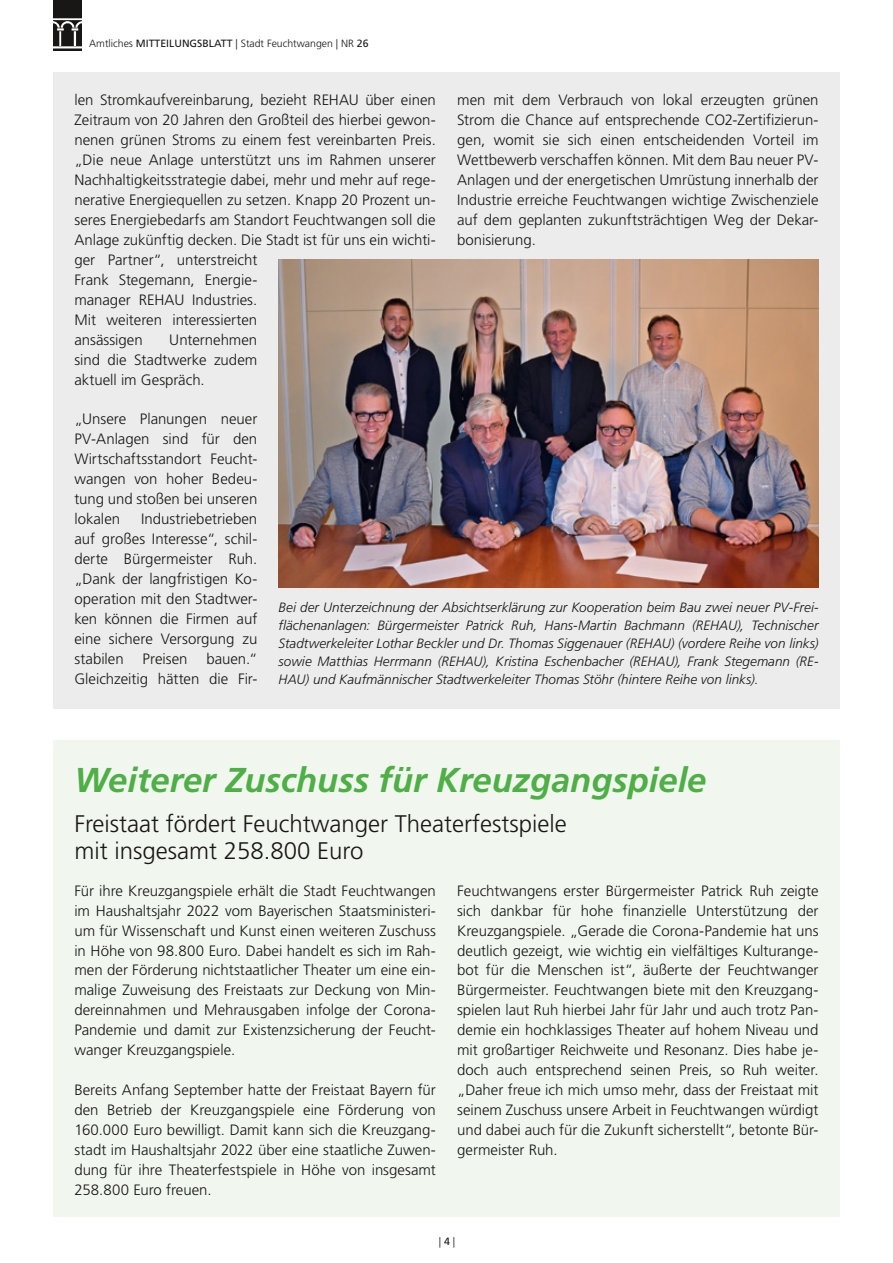
<style>
.page{position:relative;width:893px;height:1263px;background:#fff}
.page>*{position:absolute;margin:0;border:0;box-sizing:border-box;transform-origin:0 0}
.t1{font:italic 700 34.5px "Frutiger";color:#4daf46}
.t2{font:300 24px/27px "Frutiger";color:#181716}
.t3{font:300 15px/20px "Frutiger";color:#181716;text-align:justify}
.t4{font:italic 300 13.5px/18px "Frutiger";color:#181716;text-align:justify}
.t5{font:300 10.5px "Frutiger";color:#181716}
.s1{font-weight:400}
</style>
<div class="page">
<img style="left:53px;top:1px;width:28px;height:50px">
<svg style="left:53px;top:0;width:28px;height:1px"></svg>
<div style="left:53px;top:72px;width:787px;height:636px;background:#ececec"></div>
<img style="left:279px;top:260px;width:540px;height:327px">
<div style="left:53px;top:740px;width:787px;height:476px;background:#f1f7ee"></div>
<p class="t5" style="left:89px;top:37px;width:281px">Amtliches <span class="s1">MITTEILUNGSBLATT</span> | Stadt Feuchtwangen | NR <span class="s1">26</span></p>
<p class="t3" style="left:74px;top:90px;width:363px;text-align:left">len Stromkaufvereinbarung, bezieht REHAU über einen Zeitraum von 20 Jahren den Großteil des hierbei gewon&shy;nenen grünen Stroms zu einem fest vereinbarten Preis. „Die neue Anlage unterstützt uns im Rahmen unserer Nachhaltigkeitsstrategie dabei, mehr und mehr auf rege&shy;nerative Energiequellen zu setzen. Knapp 20 Prozent un&shy;seres Energiebedarfs am Standort Feuchtwangen soll die Anlage zukünftig decken. Die Stadt ist für uns ein wichti&shy;ger Partner“, unterstreicht<br>Frank Stegemann, Energie-<br>manager REHAU Industries.<br>Mit weiteren interessierten<br>ansässigen</p>
<p class="t3" style="left:457px;top:90px;width:363px">men mit dem Verbrauch von lokal erzeugten grünen Strom die Chance auf entsprechende CO2-Zertifizierun&shy;gen, womit sie sich einen entscheidenden Vorteil im Wettbewerb verschaffen können. Mit dem Bau neuer PV-Anlagen und der energetischen Umrüstung innerhalb der Industrie erreiche Feuchtwangen wichtige Zwischenziele auf dem geplanten zukunftsträchtigen Weg der Dekar&shy;bonisierung.</p>
<p class="t3" style="left:74px;top:330px;width:184px;text-indent:95px">Unternehmen sind die Stadtwerke zudem aktuell im Gespräch.</p>
<p class="t3" style="left:74px;top:409px;width:184px">„Unsere Planungen neuer PV-Anlagen sind für den Wirtschaftsstandort Feucht&shy;wangen von hoher Bedeu&shy;tung und stoßen bei unseren lokalen</p>
<p class="t3" style="left:74px;top:509px;width:184px;text-indent:67px">Industriebetrieben auf großes Interesse“, schil&shy;derte Bürgermeister Ruh. „Dank der langfristigen Ko&shy;operation mit den Stadtwer&shy;ken können die Firmen auf eine sichere Versorgung zu stabilen</p>
<p class="t4" style="left:279px;top:599px;width:541px">Bei der Unterzeichnung der Absichtserklärung zur Kooperation beim Bau zwei neuer PV-Frei&shy;flächenanlagen: Bürgermeister Patrick Ruh, Hans-Martin Bachmann (REHAU), Technischer Stadtwerkeleiter Lothar Beckler und Dr. Thomas Siggenauer (REHAU) (vordere Reihe von links) sowie Matthias Herrmann (REHAU), Kristina Eschenbacher (REHAU), Frank Stegemann (RE-HAU) und Kaufmännischer Stadtwerkeleiter Thomas Stöhr (hintere Reihe von links).</p>
<p class="t3" style="left:74px;top:649px;width:184px;text-align:right">bauen.“<br>Gleichzeitig hätten die Fir-</p>
<p class="t3" style="left:143px;top:649px;width:46px">Preisen</p>
<h1 class="t1" style="left:74px;top:760px;width:633px">Weiterer Zuschuss für Kreuzgangspiele</h1>
<h2 class="t2" style="left:74px;top:810px;width:494px">Freistaat fördert Feuchtwanger Theaterfestspiele mit insgesamt 258.800 Euro</h2>
<p class="t3" style="left:74px;top:881px;width:363px">Für ihre Kreuzgangspiele erhält die Stadt Feuchtwangen im Haushaltsjahr 2022 vom Bayerischen Staatsministeri&shy;um für Wissenschaft und Kunst einen weiteren Zuschuss in Höhe von 98.800 Euro. Dabei handelt es sich im Rah&shy;men der Förderung nichtstaatlicher Theater um eine ein&shy;malige Zuweisung des Freistaats zur Deckung von Min&shy;dereinnahmen und Mehrausgaben infolge der Corona-Pandemie und damit zur Existenzsicherung der Feucht&shy;wanger Kreuzgangspiele.</p>
<p class="t3" style="left:74px;top:1080px;width:363px">Bereits Anfang September hatte der Freistaat Bayern für den Betrieb der Kreuzgangspiele eine Förderung von 160.000 Euro bewilligt. Damit kann sich die Kreuzgang&shy;stadt im Haushaltsjahr 2022 über eine staatliche Zuwen&shy;dung für ihre Theaterfestspiele in Höhe von insgesamt 258.800 Euro freuen.</p>
<p class="t3" style="left:457px;top:881px;width:363px">Feuchtwangens erster Bürgermeister Patrick Ruh zeigte sich dankbar für hohe finanzielle Unterstützung der Kreuzgangspiele. „Gerade die Corona-Pandemie hat uns deutlich gezeigt, wie wichtig ein vielfältiges Kulturange&shy;bot für die Menschen ist“, äußerte der Feuchtwanger Bürgermeister. Feuchtwangen biete mit den Kreuzgang&shy;spielen laut Ruh hierbei Jahr für Jahr und auch trotz Pan&shy;demie ein hochklassiges Theater auf hohem Niveau und mit großartiger Reichweite und Resonanz. Dies habe je&shy;doch auch entsprechend seinen Preis, so Ruh weiter. „Daher freue ich mich umso mehr, dass der Freistaat mit seinem Zuschuss unsere Arbeit in Feuchtwangen würdigt und dabei auch für die Zukunft sicherstellt“, betonte Bür&shy;germeister Ruh.</p>
<p class="t5" style="left:439px;top:1236px;width:18px">| <span class="s1">4</span> |</p>
</div>
